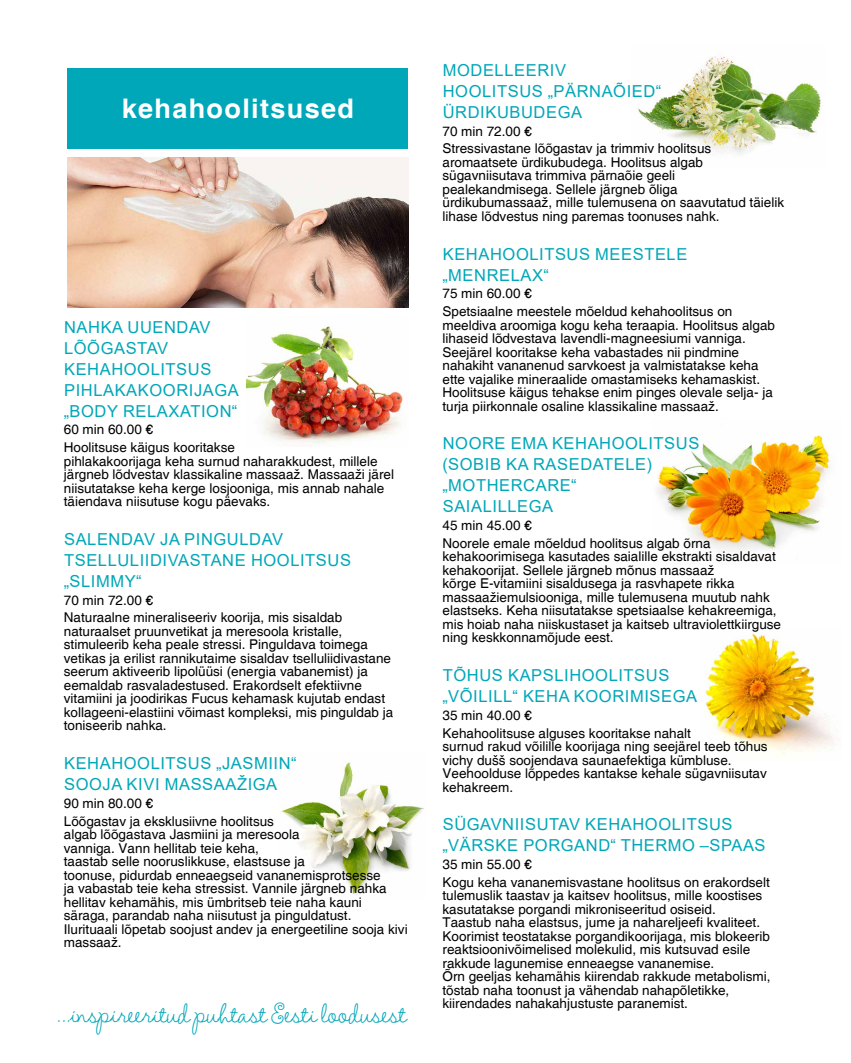
<style>
.page{position:relative;width:851px;height:1063px;background:#fff}
.page>*{position:absolute;margin:0;border:0;box-sizing:border-box;transform-origin:0 0}
.t1{font:700 27px "Helvetica";letter-spacing:.05em;color:#fff}
.t2{font:25.5px "Amelie";letter-spacing:-.025em;color:#00a7b8}
.t3{font:16.5px/21px "Arial";letter-spacing:.035em;color:#00a7b8}
.t4{font:13.5px/13.5px "Helvetica";color:#000}
</style>
<div class="page">
<img style="left:656px;top:435px;width:174px;height:117px">
<img style="left:638px;top:56px;width:183px;height:99px">
<img style="left:281px;top:762px;width:143px;height:134px">
<div style="left:68px;top:68px;width:340px;height:81px;background:#00a7b8"></div>
<img style="left:68px;top:157px;width:340px;height:150px">
<img style="left:247px;top:326px;width:156px;height:118px">
<img style="left:705px;top:633px;width:133px;height:122px">
<h1 class="t1" style="left:122px;top:92px;width:233px">kehahoolitsused</h1>
<p class="t3" style="left:64px;top:316px;width:176px">NAHKA UUENDAV<br>LÕÕGASTAV<br>KEHAHOOLITSUS<br>PIHLAKAKOORIJAGA „BODY RELAXATION“</p>
<p class="t4" style="left:64px;top:421px;width:173px;line-height:17.7px">60 min 60.00 €<br>Hoolitsuse käigus kooritakse</p>
<p class="t4" style="left:64px;top:455px;width:332px">pihlakakoorijaga keha surnud naharakkudest, millele järgneb lõdvestav klassikaline massaaž. Massaaži järel niisutatakse keha kerge losjooniga, mis annab nahale täiendava niisutuse kogu päevaks.</p>
<p class="t3" style="left:64px;top:529px;width:289px">SALENDAV JA PINGULDAV<br>TSELLULIIDIVASTANE HOOLITSUS „SLIMMY“</p>
<p class="t4" style="left:64px;top:592px;width:280px;line-height:17.7px">70 min 72.00 €<br>Naturaalne mineraliseeriv koorija, mis sisaldab</p>
<p class="t4" style="left:64px;top:625px;width:331px">naturaalset pruunvetikat ja meresoola kristalle, stimuleerib keha peale stressi. Pinguldava toimega vetikas ja erilist rannikutaime sisaldav tselluliidivastane seerum aktiveerib lipolüüsi (energia vabanemist) ja eemaldab rasvaladestused. Erakordselt efektiivne vitamiini ja joodirikas Fucus kehamask kujutab endast kollageeni-elastiini võimast kompleksi, mis pinguldab ja toniseerib nahka.</p>
<p class="t3" style="left:64px;top:753px;width:234px">KEHAHOOLITSUS „JASMIIN“<br>SOOJA KIVI MASSAAŽIGA</p>
<p class="t4" style="left:64px;top:795px;width:212px;line-height:17.7px">90 min 80.00 €<br>Lõõgastav ja eksklusiivne hoolitsus</p>
<p class="t4" style="left:64px;top:828px;width:345px">algab lõõgastava Jasmiini ja meresoola<br>vanniga. Vann hellitab teie keha,<br>taastab selle nooruslikkuse, elastsuse ja<br>toonuse, pidurdab enneaegseid vananemisprotsesse<br>ja vabastab teie keha stressist. Vannile järgneb nahka hellitav kehamähis, mis ümbritseb teie naha kauni säraga, parandab naha niisutust ja pinguldatust.<br>Ilurituaali lõpetab soojust andev ja energeetiline sooja kivi massaaž.</p>
<h2 class="t2" style="left:56px;top:998px;width:352px">...inspireeritud puhtast Eesti loodusest</h2>
<p class="t3" style="left:442px;top:59px;width:220px">MODELLEERIV<br>HOOLITSUS „PÄRNAÕIED“<br>ÜRDIKUBUDEGA</p>
<p class="t4" style="left:442px;top:122px;width:270px;line-height:17.7px">70 min 72.00 €<br>Stressivastane lõõgastav ja trimmiv hoolitsus</p>
<p class="t4" style="left:442px;top:156px;width:343px">aromaatsete ürdikubudega. Hoolitsus algab sügavniisutava trimmiva pärnaõie geeli pealekandmisega. Sellele järgneb õliga ürdikubumassaaž, mille tulemusena on saavutatud täielik lihase lõdvestus ning paremas toonuses nahk.</p>
<p class="t3" style="left:442px;top:243px;width:246px">KEHAHOOLITSUS MEESTELE „MENRELAX“</p>
<p class="t4" style="left:442px;top:285px;width:291px;line-height:17.7px">75 min 60.00 €<br>Spetsiaalne meestele mõeldud kehahoolitsus on</p>
<p class="t4" style="left:442px;top:319px;width:334px">meeldiva aroomiga kogu keha teraapia. Hoolitsus algab lihaseid lõdvestava lavendli-magneesiumi vanniga.<br>Seejärel kooritakse keha vabastades nii pindmine nahakiht vananenud sarvkoest ja valmistatakse keha ette vajalike mineraalide omastamiseks kehamaskist.<br>Hoolitsuse käigus tehakse enim pinges olevale selja- ja turja piirkonnale osaline klassikaline massaaž.</p>
<p class="t3" style="left:442px;top:433px;width:258px">NOORE EMA KEHAHOOLITSUS (SOBIB KA RASEDATELE) „MOTHERCARE“<br>SAIALILLEGA</p>
<p class="t4" style="left:442px;top:517px;width:269px;line-height:17.7px">45 min 45.00 €<br>Noorele emale mõeldud hoolitsus algab õrna</p>
<p class="t4" style="left:442px;top:550px;width:340px">kehakoorimisega kasutades saialille ekstrakti sisaldavat kehakoorijat. Sellele järgneb mõnus massaaž<br>kõrge E-vitamiini sisaldusega ja rasvhapete rikka massaažiemulsiooniga, mille tulemusena muutub nahk elastseks. Keha niisutatakse spetsiaalse kehakreemiga, mis hoiab naha niiskustaset ja kaitseb ultraviolettkiirguse ning keskkonnamõjude eest.</p>
<p class="t3" style="left:442px;top:665px;width:256px">TÕHUS KAPSLIHOOLITSUS „VÕILILL“ KEHA KOORIMISEGA</p>
<p class="t4" style="left:442px;top:707px;width:250px;line-height:17.7px">35 min 40.00 €<br>Kehahoolitsuse alguses kooritakse nahalt</p>
<p class="t4" style="left:442px;top:740px;width:326px">surnud rakud võilille koorijaga ning seejärel teeb tõhus vichy dušš soojendava saunaefektiga kümbluse.<br>Veehoolduse lõppedes kantakse kehale sügavniisutav kehakreem.</p>
<p class="t3" style="left:442px;top:814px;width:324px">SÜGAVNIISUTAV KEHAHOOLITSUS „VÄRSKE PORGAND“ THERMO –SPAAS</p>
<p class="t4" style="left:442px;top:856px;width:329px;line-height:17.7px">35 min 55.00 €<br>Kogu keha vananemisvastane hoolitsus on erakordselt</p>
<p class="t4" style="left:442px;top:889px;width:329px">tulemuslik taastav ja kaitsev hoolitsus, mille koostises kasutatakse porgandi mikroniseeritud osiseid.<br>Taastub naha elastsus, jume ja nahareljeefi kvaliteet.<br>Koorimist teostatakse porgandikoorijaga, mis blokeerib reaktsioonivõimelised molekulid, mis kutsuvad esile rakkude lagunemise enneaegse vananemise.<br>Õrn geeljas kehamähis kiirendab rakkude metabolismi, tõstab naha toonust ja vähendab nahapõletikke, kiirendades nahakahjustuste paranemist.</p>
</div>
